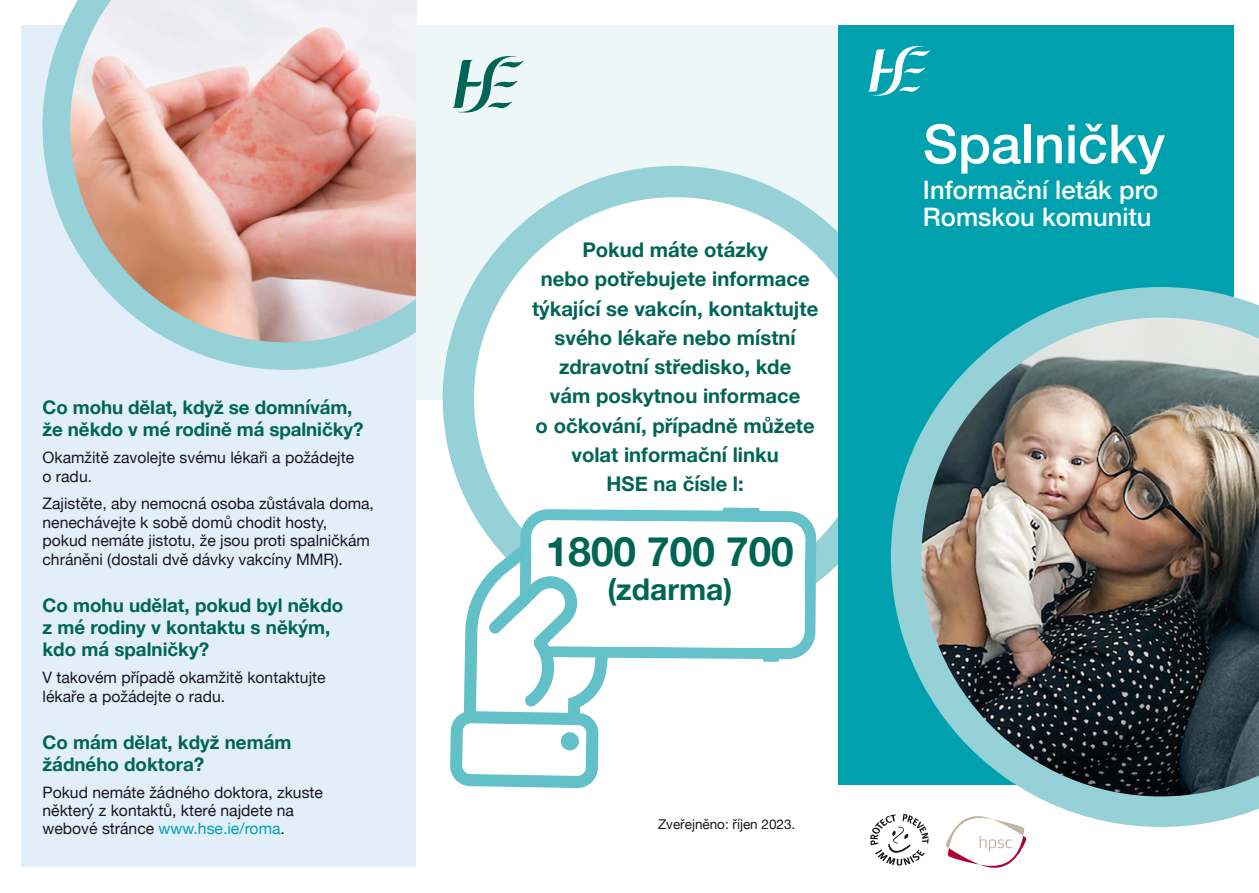
<style>
.page{position:relative;width:1259px;height:893px;background:#fff}
.page>*{position:absolute;margin:0;border:0;box-sizing:border-box;transform-origin:0 0}
.Head_-_Main{font:500 54px "Helvetica Neue";color:#fff}
.Phone_-_Number{font:700 40.5px "Helvetica Neue";color:#006555}
.Phone_-_Free{font:700 30px "Helvetica Neue";color:#006555}
.Head_-_Main_Sub{font:500 25.5px/27px "Helvetica Neue";color:#fff}
.Text_-_Contact{font:700 20.25px/29.2px "Helvetica Neue";color:#006555;text-align:center}
.Head_-_Green{font:700 18.75px/21.8px "Helvetica Neue";color:#006555}
.Text_-_Body_11_2{font:15.75px/18.8px "Helvetica Neue";color:#1a171c}
.Body_copy_11_4{font:13.5px "Helvetica Neue";color:#1a171c}
.s1{color:#00a1af}
</style>
<div class="page">
<div style="left:21px;top:26px;width:396px;height:841px;background:#e2eff9"></div>
<svg style="left:43px;top:0;width:374px;height:370px"></svg>
<div style="left:417px;top:26px;width:421px;height:374px;background:#edf7f7"></div>
<div style="left:443px;top:166px;width:464px;height:465px;background:#95d1d7;border-radius:50%"></div>
<div style="left:474px;top:197px;width:402px;height:402px;background:#fff;border-radius:50%"></div>
<svg style="left:452px;top:56px;width:72px;height:57px"></svg>
<svg style="left:526px;top:508px;width:290px;height:146px;fill:#65c1ca"></svg>
<svg style="left:450px;top:520px;width:355px;height:268px"></svg>
<div style="left:838px;top:26px;width:395px;height:758px;background:#00a1af"></div>
<svg style="left:946px;top:827px;width:80px;height:41px"></svg>
<img style="left:891px;top:287px;width:368px;height:540px">
<svg style="left:870px;top:814px;width:58px;height:52px"></svg>
<svg style="left:868px;top:45px;width:62px;height:51px"></svg>
<p class="Head_-_Green" style="left:43px;top:397px;width:322px">Co mohu dělat, když se domnívám, že někdo v mé rodině má spalničky?</p>
<p class="Text_-_Body_11_2" style="left:43px;top:449px;width:313px">Okamžitě zavolejte svému lékaři a požádejte o radu.</p>
<p class="Text_-_Body_11_2" style="left:43px;top:495px;width:333px">Zajistěte, aby nemocná osoba zůstávala doma, nenechávejte k sobě domů chodit hosty, pokud nemáte jistotu, že jsou proti spalničkám chráněni (dostali dvě dávky vakcíny MMR).</p>
<p class="Head_-_Green" style="left:43px;top:595px;width:302px">Co mohu udělat, pokud byl někdo z mé rodiny v kontaktu s někým, kdo má spalničky?</p>
<p class="Text_-_Body_11_2" style="left:43px;top:669px;width:284px">V takovém případě okamžitě kontaktujte lékaře a požádejte o radu.</p>
<p class="Head_-_Green" style="left:43px;top:732px;width:250px">Co mám dělat, když nemám žádného doktora?</p>
<p class="Text_-_Body_11_2" style="left:43px;top:784px;width:282px;line-height:18.3px">Pokud nemáte žádného doktora, zkuste některý z kontaktů, které najdete na webové stránce <span class="s1">www.hse.ie/roma</span>.</p>
<p class="Text_-_Contact" style="left:532px;top:236px;width:288px">Pokud máte otázky<br>nebo potřebujete informace týkající se vakcín, kontaktujte svého lékaře nebo místní zdravotní středisko, kde<br>vám poskytnou informace<br>o očkování, případně můžete volat informační linku<br>HSE na čísle l:</p>
<p class="Phone_-_Number" style="left:546px;top:519px;width:249px">1800 700 700</p>
<p class="Phone_-_Free" style="left:607px;top:566px;width:126px">(zdarma)</p>
<p class="Body_copy_11_4" style="left:658px;top:815px;width:139px">Zveřejněno: říjen 2023.</p>
<p class="Head_-_Main" style="left:923px;top:101px;width:244px">Spalničky</p>
<p class="Head_-_Main_Sub" style="left:923px;top:174px;width:237px">Informační leták pro<br>Romskou komunitu</p>
</div>
